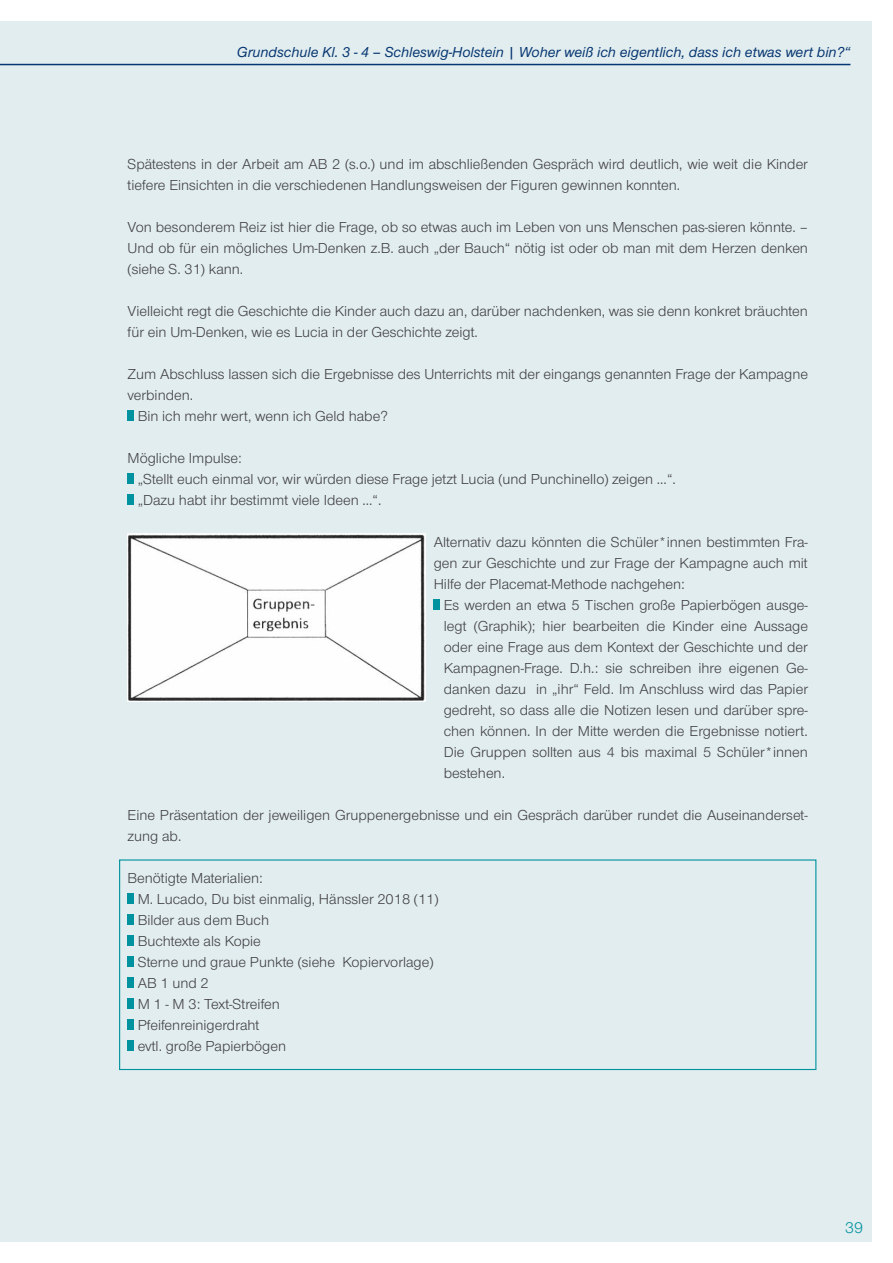
<style>
.page{position:relative;width:893px;height:1263px;background:#fff}
.page>*{position:absolute;margin:0;border:0;box-sizing:border-box;transform-origin:0 0}
.t1{font:16.5px "Nordelbica";color:#00929e}
.t2{font:15px/21px "Nordelbica";color:#414042}
.t3{font:italic 500 15px "Nordelbica";color:#073772}
</style>
<div class="page">
<div style="left:0;top:21px;width:872px;height:1221px;background:#e2edef"></div>
<hr style="left:0;top:64px;width:850px;height:1px;background:#073772">
<div style="left:128px;top:410px;width:6px;height:11px;background:#00929e"></div>
<div style="left:128px;top:473px;width:6px;height:11px;background:#00929e"></div>
<div style="left:128px;top:494px;width:6px;height:11px;background:#00929e"></div>
<div style="left:434px;top:599px;width:6px;height:11px;background:#00929e"></div>
<div style="left:128px;top:893px;width:6px;height:11px;background:#00929e"></div>
<div style="left:128px;top:914px;width:6px;height:11px;background:#00929e"></div>
<div style="left:128px;top:935px;width:6px;height:11px;background:#00929e"></div>
<div style="left:128px;top:956px;width:6px;height:11px;background:#00929e"></div>
<div style="left:128px;top:977px;width:6px;height:11px;background:#00929e"></div>
<div style="left:128px;top:998px;width:6px;height:11px;background:#00929e"></div>
<div style="left:128px;top:1019px;width:6px;height:11px;background:#00929e"></div>
<div style="left:128px;top:1040px;width:6px;height:11px;background:#00929e"></div>
<img style="left:128px;top:534px;width:297px;height:168px">
<div style="left:119px;top:859px;width:697px;height:211px;border:1px solid #00929e"></div>
<p class="t3" style="left:237px;top:44px;width:615px">Grundschule Kl. 3 - 4 – Schleswig-Holstein | Woher weiß ich eigentlich, dass ich etwas wert bin?“</p>
<p class="t2" style="left:128px;top:154px;width:682px">Spätestens in der Arbeit am AB 2 (s.o.) und im abschließenden Gespräch wird deutlich, wie weit die Kinder tiefere Einsichten in die verschiedenen Handlungsweisen der Figuren gewinnen konnten.</p>
<p class="t2" style="left:128px;top:217px;width:682px;text-align:justify">Von besonderem Reiz ist hier die Frage, ob so etwas auch im Leben von uns Menschen pas-sieren könnte. – Und ob für ein mögliches Um-Denken z.B. auch „der Bauch“ nötig ist oder ob man mit dem Herzen denken (siehe S. 31) kann.</p>
<p class="t2" style="left:128px;top:301px;width:682px">Vielleicht regt die Geschichte die Kinder auch dazu an, darüber nachdenken, was sie denn konkret bräuchten für ein Um-Denken, wie es Lucia in der Geschichte zeigt.</p>
<p class="t2" style="left:128px;top:364px;width:682px">Zum Abschluss lassen sich die Ergebnisse des Unterrichts mit der eingangs genannten Frage der Kampagne</p>
<p class="t2" style="left:128px;top:385px;width:67px">verbinden.</p>
<p class="t2" style="left:138px;top:406px;width:252px">Bin ich mehr wert, wenn ich Geld habe?</p>
<p class="t2" style="left:138px;top:448px;width:540px;text-indent:-10px">Mögliche Impulse:<br>„Stellt euch einmal vor, wir würden diese Frage jetzt Lucia (und Punchinello) zeigen …“. „Dazu habt ihr bestimmt viele Ideen …“.</p>
<p class="t2" style="left:434px;top:532px;width:376px;text-align:justify">Alternativ dazu könnten die Schüler*innen bestimmten Fra&shy;gen zur Geschichte und zur Frage der Kampagne auch mit Hilfe der Placemat-Methode nachgehen:</p>
<p class="t2" style="left:444px;top:595px;width:366px;text-align:justify">Es werden an etwa 5 Tischen große Papierbögen ausge&shy;legt (Graphik); hier bearbeiten die Kinder eine Aussage oder eine Frage aus dem Kontext der Geschichte und der Kampagnen-Frage. D.h.: sie schreiben ihre eigenen Ge&shy;danken dazu in „ihr“ Feld. Im Anschluss wird das Papier gedreht, so dass alle die Notizen lesen und darüber spre&shy;chen können. In der Mitte werden die Ergebnisse notiert.<br>Die Gruppen sollten aus 4 bis maximal 5 Schüler*innen bestehen.</p>
<p class="t2" style="left:128px;top:805px;width:682px">Eine Präsentation der jeweiligen Gruppenergebnisse und ein Gespräch darüber rundet die Auseinanderset&shy;zung ab.</p>
<p class="t2" style="left:138px;top:868px;width:302px;text-indent:-10px">Benötigte Materialien:<br>M. Lucado, Du bist einmalig, Hänssler 2018 (11)<br>Bilder aus dem Buch<br>Buchtexte als Kopie<br>Sterne und graue Punkte (siehe Kopiervorlage)<br>AB 1 und 2<br>M 1 - M 3: Text-Streifen<br>Pfeifenreinigerdraht<br>evtl. große Papierbögen</p>
<p class="t1" style="left:845px;top:1218px;width:20px">39</p>
</div>
